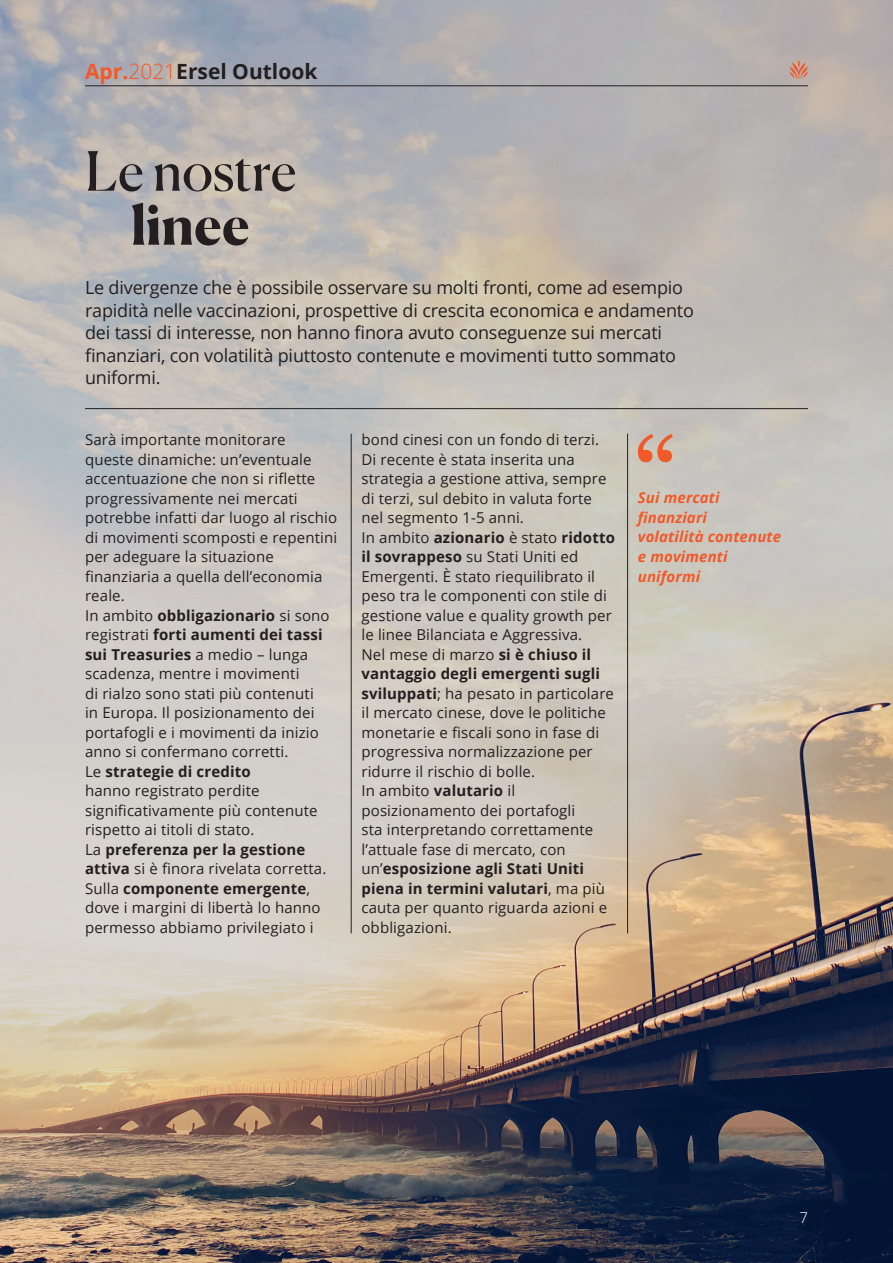
<style>
.page{position:relative;width:893px;height:1263px;background:#fff}
.page>*{position:absolute;margin:0;border:0;box-sizing:border-box;transform-origin:0 0}
.t1{font:54px "Canela";color:#231f20}
.t2{font:700 54px "Canela";color:#231f20}
.t3{font:700 21px "Open Sans";color:#231f20}
.t4{font:18px/22.5px "Open Sans";letter-spacing:-.01em;color:#231f20}
.t5{font:15px/19.5px "Open Sans";letter-spacing:.01em;color:#231f20}
.t6{font:italic 700 15px/19.5px "Open Sans";letter-spacing:.01em;color:#f15929}
.t7{font:300 15px "Open Sans";color:#fff}
.s1{color:#f15929}
.s2{font-weight:300;color:#f15929}
.s3{font-weight:700}
</style>
<div class="page">
<img style="left:0;top:0;width:893px;height:1263px">
<hr style="left:351px;top:434px;width:1px;height:499px;background:#231f20">
<hr style="left:627px;top:434px;width:1px;height:499px;background:#231f20">
<hr style="left:85px;top:408px;width:723px;height:1px;background:#231f20">
<svg style="left:638px;top:434px;width:35px;height:28px"></svg>
<svg style="left:790px;top:60px;width:18px;height:19px"></svg>
<hr style="left:85px;top:85px;width:723px;height:1px;background:#231f20">
<h2 class="t3" style="left:85px;top:56px;width:234px"><span class="s1">Apr.</span><span class="s2">2021</span>Ersel Outlook</h2>
<h1 class="t1" style="left:85px;top:129px;width:213px">Le nostre</h1>
<h1 class="t2" style="left:131px;top:183px;width:120px">linee</h1>
<p class="t4" style="left:85px;top:276px;width:610px">Le divergenze che è possibile osservare su molti fronti, come ad esempio rapidità nelle vaccinazioni, prospettive di crescita economica e andamento dei tassi di interesse, non hanno finora avuto conseguenze sui mercati finanziari, con volatilità piuttosto contenute e movimenti tutto sommato uniformi.</p>
<p class="t5" style="left:85px;top:430px;width:254px">Sarà importante monitorare queste dinamiche: un’eventuale accentuazione che non si riflette progressivamente nei mercati potrebbe infatti dar luogo al rischio di movimenti scomposti e repentini per adeguare la situazione finanziaria a quella dell’economia reale.<br>In ambito <span class="s3">obbligazionario</span> si sono registrati <span class="s3">forti aumenti dei tassi sui Treasuries</span> a medio – lunga scadenza, mentre i movimenti<br>di rialzo sono stati più contenuti<br>in Europa. Il posizionamento dei portafogli e i movimenti da inizio anno si confermano corretti.<br>Le <span class="s3">strategie di credito<br></span>hanno registrato perdite significativamente più contenute rispetto ai titoli di stato.<br>La <span class="s3">preferenza per la gestione attiva</span> si è finora rivelata corretta.<br>Sulla <span class="s3">componente emergente</span>, dove i margini di libertà lo hanno permesso abbiamo privilegiato i</p>
<p class="t5" style="left:361px;top:430px;width:255px">bond cinesi con un fondo di terzi.<br>Di recente è stata inserita una strategia a gestione attiva, sempre di terzi, sul debito in valuta forte nel segmento 1-5 anni.<br>In ambito <span class="s3">azionario</span> è stato <span class="s3">ridotto il sovrappeso</span> su Stati Uniti ed<br>Emergenti. È stato riequilibrato il peso tra le componenti con stile di gestione value e quality growth per le linee Bilanciata e Aggressiva.<br>Nel mese di marzo <span class="s3">si è chiuso il vantaggio degli emergenti sugli sviluppati</span>; ha pesato in particolare il mercato cinese, dove le politiche monetarie e fiscali sono in fase di progressiva normalizzazione per ridurre il rischio di bolle.<br>In ambito <span class="s3">valutario</span> il posizionamento dei portafogli<br>sta interpretando correttamente l’attuale fase di mercato, con un’<span class="s3">esposizione agli Stati Uniti piena in termini valutari</span>, ma più cauta per quanto riguarda azioni e obbligazioni.</p>
<p class="t6" style="left:638px;top:488px;width:145px">Sui mercati finanziari<br>volatilità contenute e movimenti uniformi</p>
<p class="t7" style="left:799px;top:1208px;width:10px">7</p>
</div>
